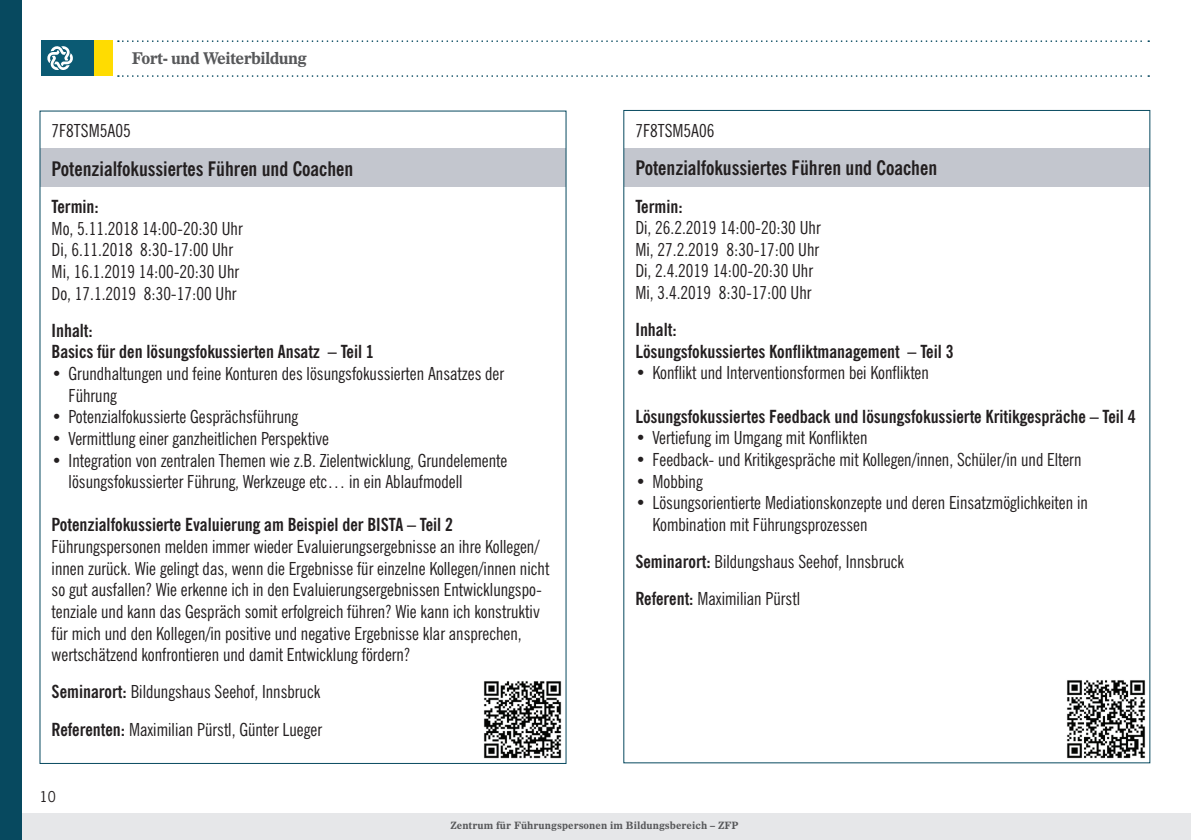
<style>
.page{position:relative;width:1191px;height:840px;background:#fff}
.page>*{position:absolute;margin:0;border:0;box-sizing:border-box;transform-origin:0 0}
.t1{font:700 condensed 20px "News Gothic BT";color:#231f20}
.t2{font:condensed 18px/21.6px "News Gothic BT";color:#231f20}
.t3{font:700 condensed 18px/21.6px "News Gothic BT";color:#231f20}
.t4{font:16px "Dutch 811 BT Bold D";letter-spacing:-.04em;color:#57585a}
.t5{font:14px "News Gothic Std";color:#231f20}
.t6{font:10px "Dutch 811 BT Bold D";color:#57585a}
.s1{font-weight:700}
</style>
<div class="page">
<div style="left:41px;top:40px;width:54px;height:36px;background:#0b5a73"></div>
<svg style="left:47px;top:46px;width:26px;height:24px"></svg>
<div style="left:95px;top:40px;width:18px;height:36px;background:#ffdc01"></div>
<svg style="left:118px;top:40px;width:1031px;height:2px"></svg>
<svg style="left:118px;top:75px;width:1031px;height:2px"></svg>
<div style="left:0;top:812px;width:1191px;height:27px;background:#e6e7e9"></div>
<div style="left:0;top:0;width:22px;height:839px;background:#07495f"></div>
<div style="left:624px;top:148px;width:525px;height:39px;background:#c3c6ce"></div>
<img style="left:1067px;top:680px;width:79px;height:79px">
<div style="left:40px;top:148px;width:526px;height:39px;background:#c3c6ce"></div>
<img style="left:483px;top:681px;width:79px;height:78px">
<p class="t4" style="left:132px;top:48px;width:177px">Fort- und Weiterbildung</p>
<p class="t2" style="left:52px;top:120px;width:80px">7F8TSM5A05</p>
<p class="t1" style="left:52px;top:156px;width:303px">Potenzialfokussiertes Führen und Coachen</p>
<p class="t3" style="left:52px;top:196px;width:49px">Termin:</p>
<p class="t2" style="left:52px;top:217px;width:193px">Mo, 5.11.2018 14:00-20:30 Uhr<br>Di, 6.11.2018 8:30-17:00 Uhr<br>Mi, 16.1.2019 14:00-20:30 Uhr<br>Do, 17.1.2019 8:30-17:00 Uhr</p>
<p class="t3" style="left:52px;top:319px;width:324px">Inhalt:<br>Basics für den lösungsfokussierten Ansatz – Teil 1</p>
<p class="t2" style="left:69px;top:362px;width:437px;text-indent:-17px">• Grundhaltungen und feine Konturen des lösungsfokussierten Ansatzes der<br>Führung</p>
<p class="t2" style="left:52px;top:406px;width:248px">• Potenzialfokussierte Gesprächsführung</p>
<p class="t2" style="left:52px;top:427px;width:279px">• Vermittlung einer ganzheitlichen Perspektive</p>
<p class="t2" style="left:69px;top:449px;width:440px;text-indent:-17px">• Integration von zentralen Themen wie z.B. Zielentwicklung, Grundelemente lösungsfokussierter Führung, Werkzeuge etc… in ein Ablaufmodell</p>
<p class="t3" style="left:52px;top:513px;width:403px">Potenzialfokussierte Evaluierung am Beispiel der BISTA – Teil 2</p>
<p class="t2" style="left:52px;top:535px;width:499px">Führungspersonen melden immer wieder Evaluierungsergebnisse an ihre Kollegen/ innen zurück. Wie gelingt das, wenn die Ergebnisse für einzelne Kollegen/innen nicht so gut ausfallen? Wie erkenne ich in den Evaluierungsergebnissen Entwicklungspo&shy;tenziale und kann das Gespräch somit erfolgreich führen? Wie kann ich konstruktiv für mich und den Kollegen/in positive und negative Ergebnisse klar ansprechen, wertschätzend konfrontieren und damit Entwicklung fördern?</p>
<p class="t2" style="left:52px;top:672px;width:272px;line-height:37.2px"><span class="s1">Seminarort:</span> Bildungshaus Seehof, Innsbruck<br><span class="s1">Referenten:</span> Maximilian Pürstl, Günter Lueger</p>
<p class="t5" style="left:40px;top:786px;width:18px">10</p>
<p class="t2" style="left:635px;top:119px;width:80px">7F8TSM5A06</p>
<p class="t1" style="left:635px;top:156px;width:303px">Potenzialfokussiertes Führen und Coachen</p>
<p class="t3" style="left:635px;top:195px;width:49px">Termin:</p>
<p class="t2" style="left:635px;top:217px;width:187px">Di, 26.2.2019 14:00-20:30 Uhr<br>Mi, 27.2.2019 8:30-17:00 Uhr<br>Di, 2.4.2019 14:00-20:30 Uhr<br>Mi, 3.4.2019 8:30-17:00 Uhr</p>
<p class="t3" style="left:635px;top:318px;width:319px">Inhalt:<br>Lösungsfokussiertes Konfliktmanagement – Teil 3</p>
<p class="t2" style="left:635px;top:362px;width:295px">• Konflikt und Interventionsformen bei Konflikten</p>
<p class="t3" style="left:635px;top:405px;width:502px">Lösungsfokussiertes Feedback und lösungsfokussierte Kritikgespräche – Teil 4</p>
<p class="t2" style="left:635px;top:427px;width:233px">• Vertiefung im Umgang mit Konflikten</p>
<p class="t2" style="left:635px;top:448px;width:447px">• Feedback- und Kritikgespräche mit Kollegen/innen, Schüler/in und Eltern</p>
<p class="t2" style="left:635px;top:470px;width:69px">• Mobbing</p>
<p class="t2" style="left:652px;top:491px;width:437px;text-indent:-17px">• Lösungsorientierte Mediationskonzepte und deren Einsatzmöglichkeiten in<br>Kombination mit Führungsprozessen</p>
<p class="t2" style="left:635px;top:542px;width:270px;line-height:37.2px"><span class="s1">Seminarort:</span> Bildungshaus Seehof, Innsbruck<br><span class="s1">Referent:</span> Maximilian Pürstl</p>
<p class="t6" style="left:450px;top:818px;width:289px">Zentrum für Führungspersonen im Bildungsbereich – ZFP</p>
</div>
